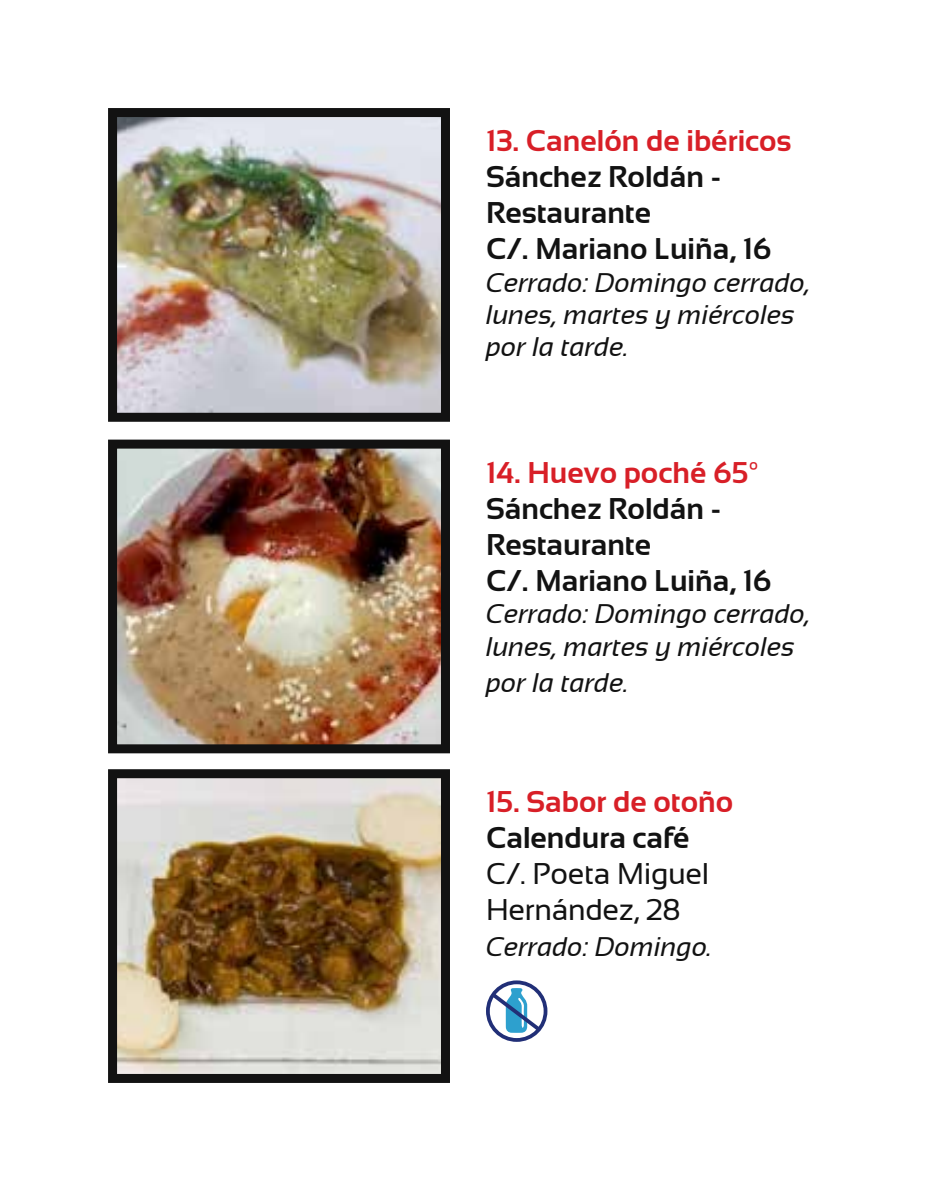
<style>
.page{position:relative;width:936px;height:1191px;background:#fff}
.page>*{position:absolute;margin:0;border:0;box-sizing:border-box;transform-origin:0 0}
.t1{font:700 30px/36px "Sansation";color:#121212}
.t2{font:700 30px "Sansation";color:#d81f27}
.t3{font:30px/36px "Sansation";letter-spacing:-.01em;color:#121212}
.t4{font:italic 27px/32.4px "Sansation";color:#121212}
</style>
<div class="page">
<img style="left:118px;top:779px;width:322px;height:294px">
<div style="left:108px;top:769px;width:342px;height:314px;border:9px solid #121212"></div>
<img style="left:118px;top:449px;width:322px;height:294px">
<div style="left:108px;top:439px;width:342px;height:314px;border:9px solid #121212"></div>
<img style="left:118px;top:118px;width:322px;height:294px">
<div style="left:108px;top:108px;width:342px;height:314px;border:9px solid #121212"></div>
<svg style="left:486px;top:980px;width:61px;height:61px"></svg>
<p class="t2" style="left:486px;top:124px;width:307px">13. Canelón de ibéricos</p>
<p class="t1" style="left:486px;top:159px;width:287px">Sánchez Roldán -<br>Restaurante<br>C/. Mariano Luiña, 16</p>
<p class="t4" style="left:486px;top:266px;width:326px">Cerrado: Domingo cerrado, lunes, martes y miércoles por la tarde.</p>
<p class="t2" style="left:486px;top:455px;width:274px">14. Huevo poché 65º</p>
<p class="t1" style="left:486px;top:490px;width:287px">Sánchez Roldán -<br>Restaurante<br>C/. Mariano Luiña, 16</p>
<p class="t4" style="left:486px;top:597px;width:326px">Cerrado: Domingo cerrado, lunes, martes y miércoles</p>
<p class="t4" style="left:486px;top:666px;width:144px">por la tarde.</p>
<p class="t2" style="left:486px;top:785px;width:249px">15. Sabor de otoño</p>
<p class="t1" style="left:486px;top:820px;width:205px">Calendura café</p>
<p class="t3" style="left:486px;top:856px;width:225px">C/. Poeta Miguel<br>Hernández, 28</p>
<p class="t4" style="left:486px;top:930px;width:228px">Cerrado: Domingo.</p>
</div>
